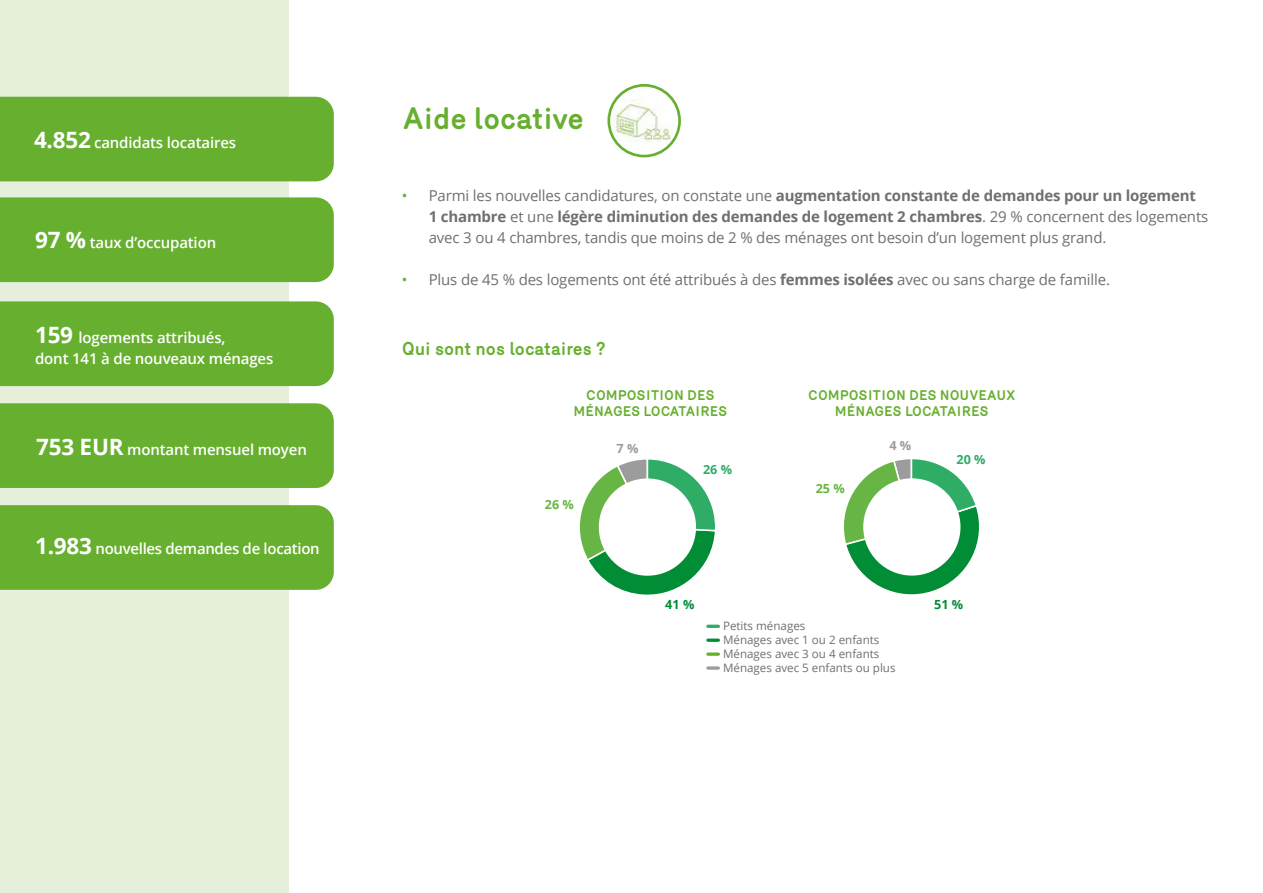
<style>
.page{position:relative;width:1263px;height:893px;background:#fff}
.page>*{position:absolute;margin:0;border:0;box-sizing:border-box;transform-origin:0 0}
.t1{font:700 30px "Merkury";color:#67af2f}
.t2{font:700 18px "Merkury";color:#67af2f}
.t3{font:15px/21px "Open Sans";letter-spacing:-.01em;color:#706f6f}
.t4{font:600 15px/21px "Open Sans";letter-spacing:-.01em;color:#fff}
.t5{font:700 13.5px/16.2px "Merkury";color:#67af2f;text-align:center}
.t6{font:700 12.6px "Open Sans";color:#008d36}
.t7{font:700 12.6px "Open Sans";color:#67b545}
.t8{font:700 12.6px "Open Sans";color:#2fac66}
.t9{font:700 12.6px "Open Sans";color:#9d9c9c}
.t10{font:11.55px/14px "Open Sans";color:#706f6f}
.s1{font-weight:700;font-size:22.5px}
.s2{color:#67af2f}
.s3{font-weight:700}
</style>
<div class="page">
<div style="left:0;top:0;width:289px;height:893px;background:#e6efd9"></div>
<div style="left:0;top:97px;width:334px;height:84px;background:#67af2f"></div>
<div style="left:0;top:197px;width:334px;height:85px;background:#67af2f"></div>
<div style="left:0;top:301px;width:334px;height:85px;background:#67af2f"></div>
<div style="left:0;top:403px;width:334px;height:85px;background:#67af2f"></div>
<div style="left:0;top:505px;width:334px;height:85px;background:#67af2f"></div>
<svg style="left:609px;top:85px;width:70px;height:71px"></svg>
<img style="left:612px;top:91px;width:62px;height:62px">
<div style="left:607px;top:84px;width:74px;height:73px;border:3px solid #67af2f;border-radius:50%"></div>
<svg style="left:708px;top:625px;width:10px;height:3px"></svg>
<svg style="left:708px;top:638px;width:10px;height:4px"></svg>
<svg style="left:708px;top:652px;width:10px;height:4px"></svg>
<svg style="left:708px;top:666px;width:10px;height:4px"></svg>
<svg style="left:580px;top:459px;width:135px;height:136px"></svg>
<div style="left:599px;top:478px;width:97px;height:98px;background:#fff;border-radius:50%"></div>
<svg style="left:844px;top:459px;width:135px;height:136px"></svg>
<div style="left:863px;top:478px;width:97px;height:98px;background:#fff;border-radius:50%"></div>
<p class="t4" style="left:34px;top:131px;width:204px"><span class="s1">4.852</span> candidats locataires</p>
<p class="t4" style="left:35px;top:232px;width:183px"><span class="s1">97 %</span> taux d’occupation</p>
<p class="t4" style="left:35px;top:326px;width:240px"><span class="s1">159</span> logements attribués,<br>dont 141 à de nouveaux ménages</p>
<p class="t4" style="left:36px;top:438px;width:272px"><span class="s1">753 EUR</span> montant mensuel moyen</p>
<p class="t4" style="left:35px;top:537px;width:286px"><span class="s1">1.983</span> nouvelles demandes de location</p>
<h1 class="t1" style="left:403px;top:96px;width:183px">Aide locative</h1>
<p class="t3" style="left:429px;top:184px;width:781px;text-indent:-27px"><span class="s2">•</span> Parmi les nouvelles candidatures, on constate une <span class="s3">augmentation constante de demandes pour un logement<br>1 chambre</span> et une <span class="s3">légère diminution des demandes de logement 2 chambres</span>. 29 % concernent des logements avec 3 ou 4 chambres, tandis que moins de 2 % des ménages ont besoin d’un logement plus grand.</p>
<p class="t3" style="left:402px;top:268px;width:710px"><span class="s2">•</span> Plus de 45 % des logements ont été attribués à des <span class="s3">femmes isolées</span> avec ou sans charge de famille.</p>
<p class="t2" style="left:402px;top:335px;width:205px">Qui sont nos locataires ?</p>
<p class="t5" style="left:574px;top:386px;width:155px">COMPOSITION DES<br>MÉNAGES LOCATAIRES</p>
<p class="t5" style="left:808px;top:386px;width:209px">COMPOSITION DES NOUVEAUX<br>MÉNAGES LOCATAIRES</p>
<p class="t7" style="left:545px;top:495px;width:31px">26 %</p>
<p class="t9" style="left:616px;top:439px;width:23px">7 %</p>
<p class="t8" style="left:703px;top:460px;width:31px">26 %</p>
<p class="t7" style="left:816px;top:479px;width:31px">25 %</p>
<p class="t9" style="left:889px;top:436px;width:23px">4 %</p>
<p class="t8" style="left:956px;top:451px;width:31px">20 %</p>
<p class="t6" style="left:665px;top:596px;width:31px">41 %</p>
<p class="t10" style="left:723px;top:619px;width:174px">Petits ménages<br>Ménages avec 1 ou 2 enfants<br>Ménages avec 3 ou 4 enfants<br>Ménages avec 5 enfants ou plus</p>
<p class="t6" style="left:934px;top:595px;width:31px">51 %</p>
</div>
